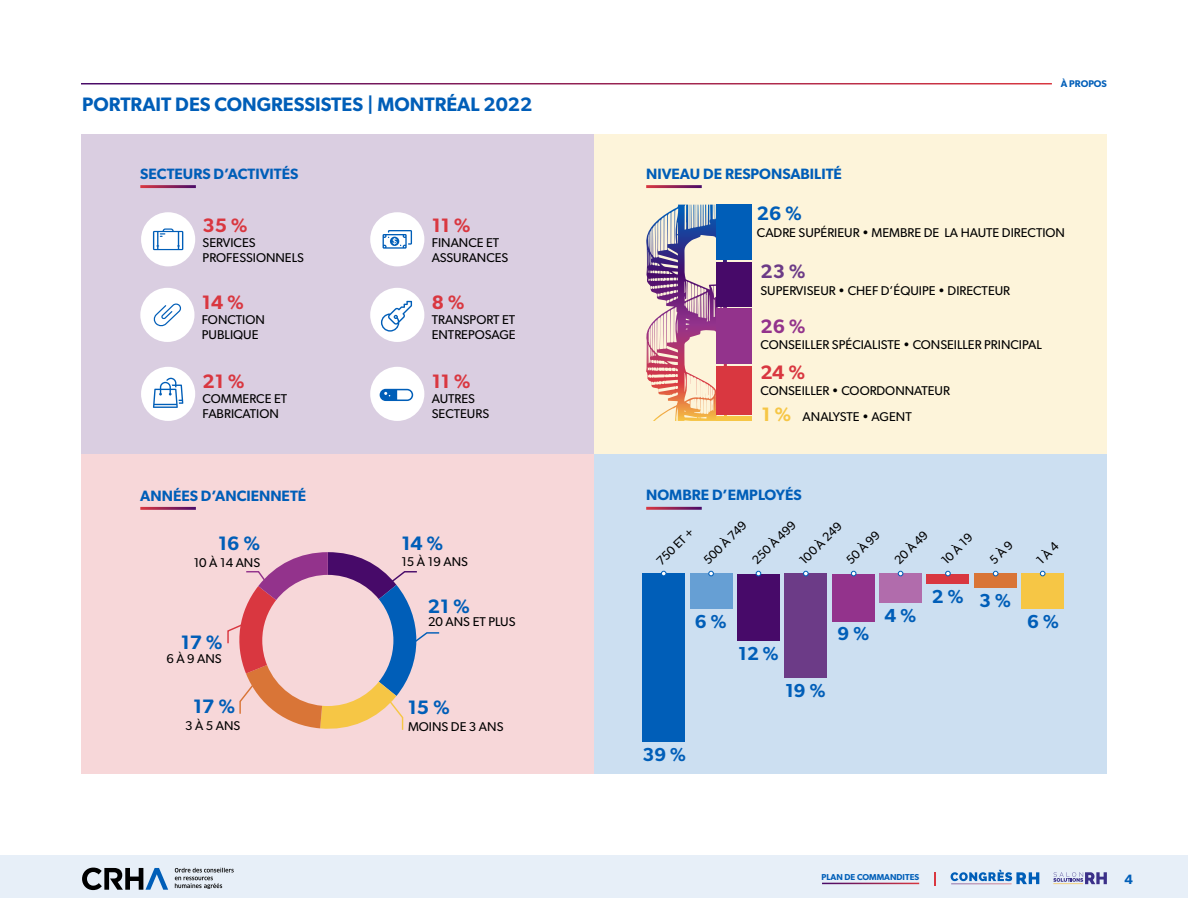
<style>
.page{position:relative;width:1188px;height:918px;background:#fff}
.page>*{position:absolute;margin:0;border:0;box-sizing:border-box;transform-origin:0 0}
.Texte_bleu_-_Aligner_à_gauche{font:600 19.5px "Gibson";color:#005eb8}
.Texte_bleu_-_Aligner_à_droite{font:600 19.5px "Gibson";color:#005eb8}
.Texte_bleu_-_Aligner_à_droite-2{font:600 19.5px "Gibson";color:#d93740}
.Texte_bleu_-_Aligner_à_droite-3{font:600 19.5px "Gibson";color:#93338c}
.Texte_bleu_-_Aligner_à_droite-4{font:600 19.5px "Gibson";color:#6c3b87}
.Texte_bleu_-_Aligner_à_droite-5{font:600 19.5px "Gibson";color:#f6c645}
.Texte_bleu_-_Aligner_à_droite-6{font:600 18.9px "Gibson";color:#005eb8}
.Titre_de_section_de_page_-_Bleu_gras{font:600 15px "Gibson";color:#005eb8}
.t1{font:600 13.5px "Gibson";color:#005eb8}
.Numéro_de_page_-_Aligner_à_gauche{font:12.75px/15px "Gibson";color:#000}
.Numéro_de_page_-_Aligner_à_gauche-2{font:12.3px "Gibson";color:#000}
.Titre_de_section_de_page_-_Noir{font:600 9.75px "Gibson";color:#005eb8}
.t2{font:600 8.55px "Gibson";color:#005eb8}
</style>
<div class="page">
<div style="left:81px;top:454px;width:513px;height:319px;background:#f7d7d9"></div>
<div style="left:81px;top:135px;width:513px;height:319px;background:#dacee1"></div>
<div style="left:594px;top:454px;width:513px;height:319px;background:#ccdff1"></div>
<div style="left:594px;top:135px;width:513px;height:319px;background:#fdf4da"></div>
<hr style="left:140px;top:185px;width:56px;height:3px;background:#fff">
<hr style="left:140px;top:507px;width:56px;height:3px;background:#fff">
<svg style="left:227px;top:552px;width:213px;height:178px"></svg>
<hr style="left:646px;top:185px;width:56px;height:3px;background:#fff">
<img style="left:646px;top:205px;width:77px;height:164px">
<div style="left:716px;top:205px;width:36px;height:55px;background:#005eb8"></div>
<div style="left:716px;top:262px;width:36px;height:45px;background:#470a69"></div>
<div style="left:716px;top:309px;width:36px;height:55px;background:#93338c"></div>
<div style="left:716px;top:366px;width:36px;height:48px;background:#d93740"></div>
<div style="left:716px;top:416px;width:36px;height:5px;background:#f6c645"></div>
<hr style="left:646px;top:507px;width:56px;height:3px;background:#fff">
<div style="left:643px;top:574px;width:42px;height:168px;background:#005eb8"></div>
<div style="left:690px;top:574px;width:42px;height:35px;background:#669fd4"></div>
<div style="left:737px;top:574px;width:43px;height:67px;background:#470a69"></div>
<div style="left:785px;top:574px;width:42px;height:104px;background:#6c3b87"></div>
<div style="left:832px;top:574px;width:42px;height:48px;background:#93338c"></div>
<div style="left:879px;top:574px;width:43px;height:29px;background:#b16cac"></div>
<div style="left:927px;top:574px;width:42px;height:10px;background:#d93740"></div>
<div style="left:974px;top:574px;width:42px;height:14px;background:#d97537"></div>
<div style="left:1022px;top:574px;width:42px;height:35px;background:#f6c645"></div>
<svg style="left:661px;top:571px;width:5px;height:5px"></svg>
<svg style="left:709px;top:571px;width:5px;height:5px"></svg>
<svg style="left:756px;top:571px;width:5px;height:5px"></svg>
<svg style="left:803px;top:571px;width:5px;height:5px"></svg>
<svg style="left:851px;top:571px;width:5px;height:5px"></svg>
<svg style="left:898px;top:571px;width:5px;height:5px"></svg>
<svg style="left:945px;top:571px;width:5px;height:5px"></svg>
<svg style="left:993px;top:571px;width:5px;height:5px"></svg>
<svg style="left:1040px;top:571px;width:5px;height:5px"></svg>
<div style="left:141px;top:212px;width:54px;height:54px;background:#fff;border-radius:50%"></div>
<svg style="left:153px;top:228px;width:30px;height:22px"></svg>
<div style="left:370px;top:212px;width:54px;height:54px;background:#fff;border-radius:50%"></div>
<svg style="left:383px;top:230px;width:29px;height:19px"></svg>
<div style="left:140px;top:288px;width:54px;height:54px;background:#fff;border-radius:50%"></div>
<svg style="left:153px;top:303px;width:28px;height:24px"></svg>
<div style="left:370px;top:288px;width:54px;height:54px;background:#fff;border-radius:50%"></div>
<svg style="left:381px;top:301px;width:31px;height:31px"></svg>
<div style="left:141px;top:367px;width:54px;height:54px;background:#fff;border-radius:50%"></div>
<svg style="left:153px;top:378px;width:30px;height:30px"></svg>
<div style="left:370px;top:367px;width:54px;height:54px;background:#fff;border-radius:50%"></div>
<svg style="left:380px;top:389px;width:33px;height:12px"></svg>
<div style="left:0;top:855px;width:1188px;height:42px;background:#e6eff8"></div>
<svg style="left:82px;top:868px;width:86px;height:22px"></svg>
<svg style="left:175px;top:868px;width:59px;height:21px"></svg>
<svg style="left:951px;top:870px;width:88px;height:14px"></svg>
<hr style="left:951px;top:884px;width:61px;height:1px;background:#d6c9da">
<hr style="left:822px;top:883px;width:97px;height:1px;background:#fff">
<svg style="left:934px;top:872px;width:2px;height:13px"></svg>
<svg style="left:1053px;top:872px;width:54px;height:12px"></svg>
<hr style="left:1053px;top:884px;width:30px;height:1px;background:#fab51d">
<p class="Texte_bleu_-_Aligner_à_gauche" style="left:82px;top:93px;width:452px">PORTRAIT DES CONGRESSISTES | MONTRÉAL 2022</p>
<p class="Titre_de_section_de_page_-_Bleu_gras" style="left:140px;top:165px;width:160px">SECTEURS D’ACTIVITÉS</p>
<p class="Texte_bleu_-_Aligner_à_droite-2" style="left:203px;top:214px;width:47px">35 %</p>
<p class="Texte_bleu_-_Aligner_à_droite-2" style="left:432px;top:214px;width:40px">11 %</p>
<p class="Numéro_de_page_-_Aligner_à_gauche" style="left:203px;top:235px;width:103px">SERVICES<br>PROFESSIONNELS</p>
<p class="Numéro_de_page_-_Aligner_à_gauche" style="left:432px;top:235px;width:78px">FINANCE ET<br>ASSURANCES</p>
<p class="Texte_bleu_-_Aligner_à_droite-2" style="left:202px;top:290px;width:44px">14 %</p>
<p class="Texte_bleu_-_Aligner_à_droite-2" style="left:432px;top:290px;width:34px">8 %</p>
<p class="Numéro_de_page_-_Aligner_à_gauche" style="left:202px;top:312px;width:65px">FONCTION<br>PUBLIQUE</p>
<p class="Numéro_de_page_-_Aligner_à_gauche" style="left:432px;top:312px;width:85px">TRANSPORT ET<br>ENTREPOSAGE</p>
<p class="Texte_bleu_-_Aligner_à_droite-2" style="left:203px;top:369px;width:44px">21 %</p>
<p class="Texte_bleu_-_Aligner_à_droite-2" style="left:432px;top:369px;width:40px">11 %</p>
<p class="Numéro_de_page_-_Aligner_à_gauche" style="left:203px;top:391px;width:86px">COMMERCE ET<br>FABRICATION</p>
<p class="Numéro_de_page_-_Aligner_à_gauche" style="left:432px;top:391px;width:59px">AUTRES<br>SECTEURS</p>
<p class="Titre_de_section_de_page_-_Bleu_gras" style="left:140px;top:487px;width:167px">ANNÉES D’ANCIENNETÉ</p>
<p class="Texte_bleu_-_Aligner_à_droite" style="left:218px;top:532px;width:44px">16 %</p>
<p class="Texte_bleu_-_Aligner_à_droite" style="left:401px;top:532px;width:44px">14 %</p>
<p class="Numéro_de_page_-_Aligner_à_gauche" style="left:194px;top:555px;width:68px">10 À 14 ANS</p>
<p class="Numéro_de_page_-_Aligner_à_gauche" style="left:401px;top:554px;width:68px">15 À 19 ANS</p>
<p class="Texte_bleu_-_Aligner_à_droite" style="left:428px;top:594px;width:44px">21 %</p>
<p class="Numéro_de_page_-_Aligner_à_gauche" style="left:428px;top:614px;width:89px">20 ANS ET PLUS</p>
<p class="Texte_bleu_-_Aligner_à_droite" style="left:181px;top:630px;width:44px">17 %</p>
<p class="Numéro_de_page_-_Aligner_à_gauche" style="left:166px;top:651px;width:57px">6 À 9 ANS</p>
<p class="Texte_bleu_-_Aligner_à_droite" style="left:193px;top:695px;width:44px">17 %</p>
<p class="Texte_bleu_-_Aligner_à_droite" style="left:408px;top:696px;width:44px">15 %</p>
<p class="Numéro_de_page_-_Aligner_à_gauche" style="left:185px;top:717px;width:57px">3 À 5 ANS</p>
<p class="Numéro_de_page_-_Aligner_à_gauche" style="left:408px;top:719px;width:97px">MOINS DE 3 ANS</p>
<p class="Titre_de_section_de_page_-_Bleu_gras" style="left:646px;top:165px;width:197px">NIVEAU DE RESPONSABILITÉ</p>
<p class="Texte_bleu_-_Aligner_à_droite" style="left:757px;top:202px;width:47px">26 %</p>
<p class="Titre_de_section_de_page_-_Noir" style="left:1061px;top:78px;width:48px">À PROPOS</p>
<p class="Numéro_de_page_-_Aligner_à_gauche" style="left:757px;top:225px;width:310px">CADRE SUPÉRIEUR • MEMBRE DE LA HAUTE DIRECTION</p>
<p class="Texte_bleu_-_Aligner_à_droite-4" style="left:761px;top:260px;width:47px">23 %</p>
<p class="Numéro_de_page_-_Aligner_à_gauche" style="left:761px;top:282px;width:251px">SUPERVISEUR • CHEF D’ÉQUIPE • DIRECTEUR</p>
<p class="Texte_bleu_-_Aligner_à_droite-3" style="left:761px;top:314px;width:47px">26 %</p>
<p class="Numéro_de_page_-_Aligner_à_gauche" style="left:761px;top:337px;width:283px">CONSEILLER SPÉCIALISTE • CONSEILLER PRINCIPAL</p>
<p class="Texte_bleu_-_Aligner_à_droite-2" style="left:761px;top:360px;width:46px">24 %</p>
<p class="Numéro_de_page_-_Aligner_à_gauche" style="left:761px;top:383px;width:191px">CONSEILLER • COORDONNATEUR</p>
<p class="Texte_bleu_-_Aligner_à_droite-5" style="left:762px;top:403px;width:31px">1 %</p>
<p class="Numéro_de_page_-_Aligner_à_gauche" style="left:803px;top:409px;width:111px">ANALYSTE • AGENT</p>
<p class="Titre_de_section_de_page_-_Bleu_gras" style="left:646px;top:486px;width:157px">NOMBRE D’EMPLOYÉS</p>
<p class="Numéro_de_page_-_Aligner_à_gauche-2" style="left:653px;top:558px;width:49px;rotate:-45deg">750 ET +</p>
<p class="Numéro_de_page_-_Aligner_à_gauche-2" style="left:700px;top:557px;width:57px;rotate:-45deg">500 À 749</p>
<p class="Numéro_de_page_-_Aligner_à_gauche-2" style="left:749px;top:557px;width:58px;rotate:-45deg">250 À 499</p>
<p class="Numéro_de_page_-_Aligner_à_gauche-2" style="left:796px;top:557px;width:56px;rotate:-45deg">100 À 249</p>
<p class="Numéro_de_page_-_Aligner_à_gauche-2" style="left:843px;top:557px;width:43px;rotate:-45deg">50 À 99</p>
<p class="Numéro_de_page_-_Aligner_à_gauche-2" style="left:891px;top:557px;width:43px;rotate:-45deg">20 À 49</p>
<p class="Numéro_de_page_-_Aligner_à_gauche-2" style="left:938px;top:557px;width:40px;rotate:-45deg">10 À 19</p>
<p class="Texte_bleu_-_Aligner_à_droite-6" style="left:695px;top:611px;width:33px">6 %</p>
<p class="Texte_bleu_-_Aligner_à_droite-6" style="left:738px;top:642px;width:42px">12 %</p>
<p class="Texte_bleu_-_Aligner_à_droite-6" style="left:785px;top:680px;width:42px">19 %</p>
<p class="Texte_bleu_-_Aligner_à_droite-6" style="left:838px;top:622px;width:33px">9 %</p>
<p class="Texte_bleu_-_Aligner_à_droite-6" style="left:884px;top:605px;width:33px">4 %</p>
<p class="Texte_bleu_-_Aligner_à_droite-6" style="left:932px;top:585px;width:33px">2 %</p>
<p class="Texte_bleu_-_Aligner_à_droite-6" style="left:979px;top:589px;width:33px">3 %</p>
<p class="Texte_bleu_-_Aligner_à_droite-6" style="left:1027px;top:610px;width:33px">6 %</p>
<p class="Texte_bleu_-_Aligner_à_droite-6" style="left:643px;top:743px;width:45px">39 %</p>
<p class="t2" style="left:822px;top:872px;width:99px">PLAN DE COMMANDITES</p>
<p class="t1" style="left:1124px;top:871px;width:10px">4</p>
</div>
